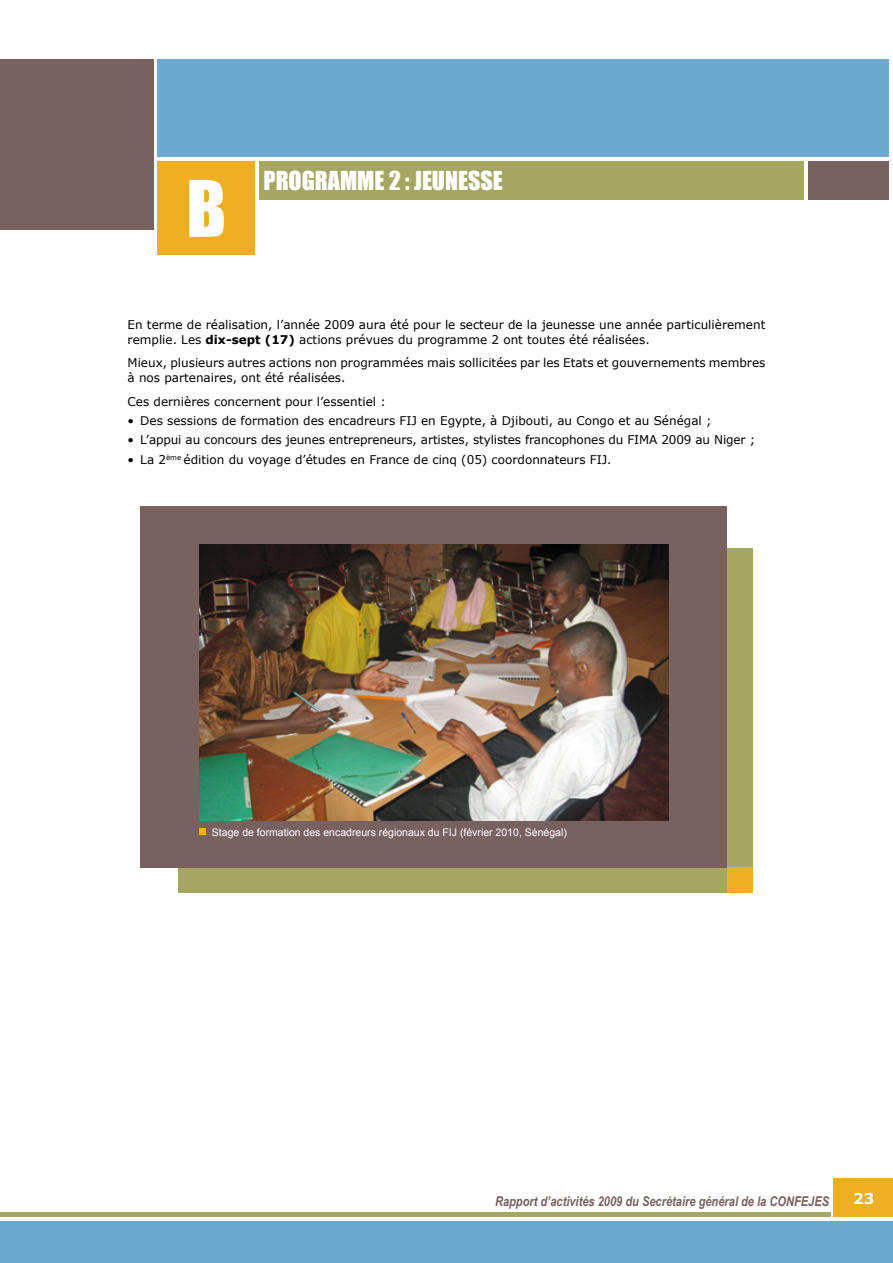
<style>
.page{position:relative;width:893px;height:1263px;background:#fff}
.page>*{position:absolute;margin:0;border:0;box-sizing:border-box;transform-origin:0 0}
.t1{font:72px "Impact";color:#fff}
.t2{font:24px "Impact";color:#fff}
.t3{font:700 15px "Verdana";color:#fff}
.t4{font:italic 700 13.5px "Arial Narrow";color:#78615f}
.t5{font:12px/15px "Verdana";color:#000}
.t6{font:10.5px "Arial";color:#fff}
.s1{font-weight:700}
</style>
<div class="page">
<div style="left:0;top:1221px;width:893px;height:42px;background:#6ca8d0"></div>
<div style="left:833px;top:1178px;width:60px;height:39px;background:#eeaf22"></div>
<div style="left:157px;top:162px;width:98px;height:93px;background:#eeaf22"></div>
<div style="left:808px;top:162px;width:81px;height:38px;background:#78615f"></div>
<div style="left:259px;top:162px;width:545px;height:38px;background:#a5a662"></div>
<div style="left:157px;top:60px;width:732px;height:97px;background:#6ca8d0"></div>
<div style="left:0;top:60px;width:153px;height:170px;background:#78615f"></div>
<hr style="left:0;top:1212px;width:831px;height:4px;background:#a5a662">
<div style="left:179px;top:549px;width:574px;height:344px;background:#a5a662"></div>
<div style="left:140px;top:506px;width:587px;height:361px;background:#78615f"></div>
<div style="left:727px;top:867px;width:26px;height:26px;background:#eeaf22"></div>
<img style="left:199px;top:544px;width:469px;height:277px">
<div style="left:199px;top:828px;width:7px;height:6px;background:#eeaf22"></div>
<h1 class="t1" style="left:186px;top:153px;width:41px">B</h1>
<h2 class="t2" style="left:264px;top:162px;width:80px">PROGRAMME</h2>
<h2 class="t2" style="left:389px;top:162px;width:46px">2 : JEUNESSE</h2>
<p class="t5" style="left:128px;top:317px;width:639px">En terme de réalisation, l’année 2009 aura été pour le secteur de la jeunesse une année particulièrement remplie. Les <span class="s1">dix-sept (17)</span> actions prévues du programme 2 ont toutes été réalisées.</p>
<p class="t5" style="left:128px;top:355px;width:639px">Mieux, plusieurs autres actions non programmées mais sollicitées par les Etats et gouvernements membres à nos partenaires, ont été réalisées.</p>
<p class="t5" style="left:128px;top:394px;width:260px">Ces dernières concernent pour l’essentiel :</p>
<p class="t5" style="left:128px;top:413px;width:585px">• Des sessions de formation des encadreurs FIJ en Egypte, à Djibouti, au Congo et au Sénégal ;</p>
<p class="t5" style="left:128px;top:432px;width:629px">• L’appui au concours des jeunes entrepreneurs, artistes, stylistes francophones du FIMA 2009 au Niger ;</p>
<p class="t5" style="left:128px;top:451px;width:485px">• La 2<sup>ème</sup> édition du voyage d’études en France de cinq (05) coordonnateurs FIJ.</p>
<p class="t6" style="left:212px;top:826px;width:356px">Stage de formation des encadreurs régionaux du FIJ (février 2010, Sénégal)</p>
<p class="t4" style="left:495px;top:1194px;width:336px">Rapport d’activités 2009 du Secrétaire général de la CONFEJES</p>
<p class="t3" style="left:853px;top:1189px;width:23px">23</p>
</div>
